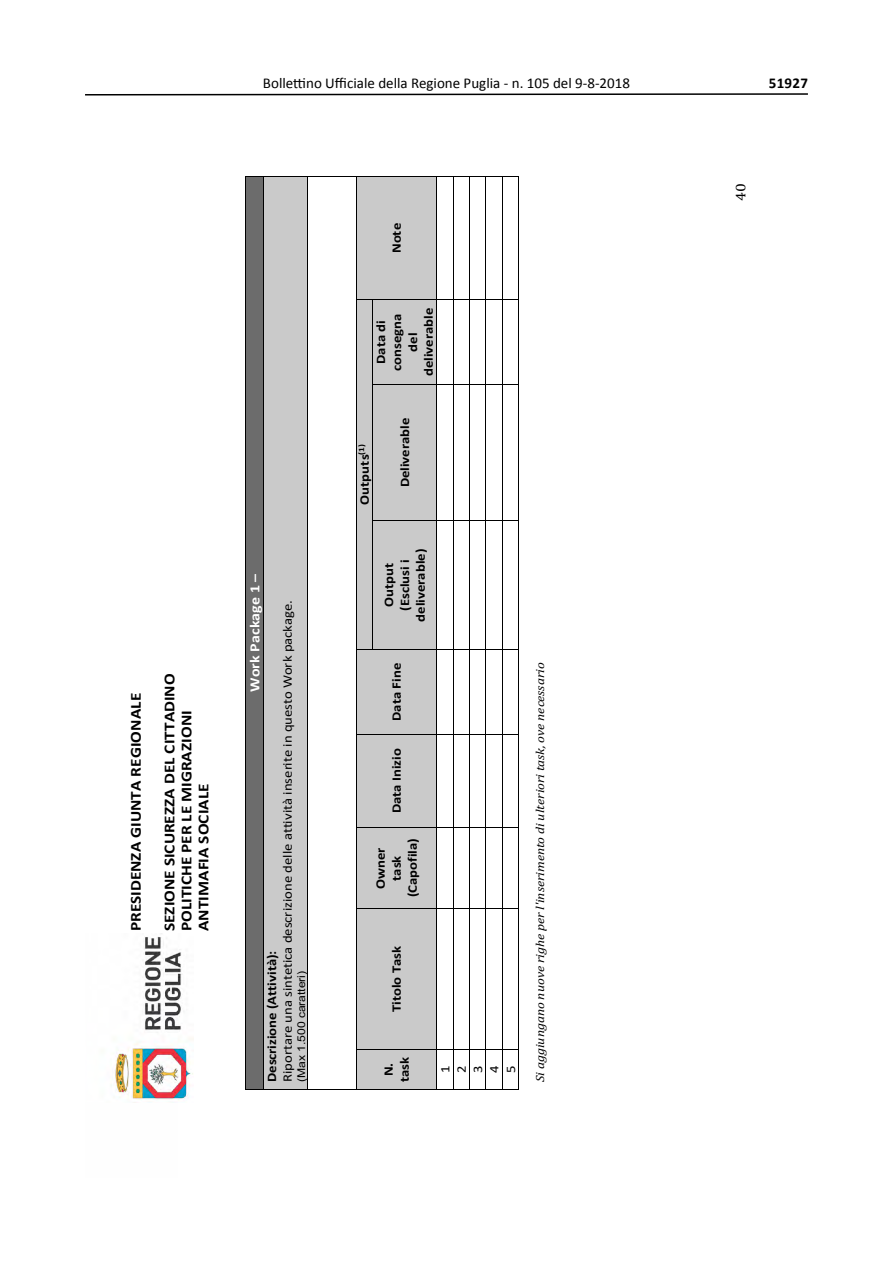
<style>
.page{position:relative;width:893px;height:1263px;background:#fff}
.page>*{position:absolute;margin:0;border:0;box-sizing:border-box;transform-origin:0 0}
.t1{font:700 15.3px/16.8px "Calibri";letter-spacing:.005em;color:#000;scale:1.13 1}
.t2{font:15px "Calibri";color:#000}
.t3{font:700 15px "Calibri";letter-spacing:.015em;color:#000}
.t4{font:700 14.1px "Calibri";letter-spacing:.005em;color:#fff;scale:1.13 1}
.t5{font:14.1px "Cambria";color:#000;scale:1.13 1}
.t6{font:700 13.05px/15.9px "Calibri";color:#000;text-align:center;scale:1.13 1}
.t7{font:13.05px/16.5px "Calibri";color:#000;scale:1.13 1}
.t8{font:italic 11.85px "Cambria";letter-spacing:-.005em;color:#000;scale:1.13 1}
.t9{font:10.8px "Arial";letter-spacing:-.005em;color:#000;scale:1.13 1}
.s1{font-weight:700}
</style>
<div class="page">
<svg style="left:85px;top:93px;width:723px;height:3px"></svg>
<img style="left:111px;top:933px;width:82px;height:170px">
<div style="left:246px;top:183px;width:17px;height:899px;background:#6c6c6c"></div>
<hr style="left:245px;top:176px;width:1px;height:913px;background:#000">
<div style="left:264px;top:183px;width:15px;height:899px;background:#cacaca"></div>
<div style="left:279px;top:183px;width:16px;height:899px;background:#cacaca"></div>
<div style="left:295px;top:183px;width:13px;height:899px;background:#cacaca"></div>
<svg style="left:245px;top:1089px;width:19px;height:1px"></svg>
<hr style="left:263px;top:176px;width:1px;height:913px;background:#000">
<svg style="left:246px;top:176px;width:17px;height:1px"></svg>
<hr style="left:264px;top:1089px;width:44px;height:1px;background:#000">
<hr style="left:264px;top:176px;width:44px;height:1px;background:#000">
<hr style="left:308px;top:176px;width:1px;height:913px;background:#000">
<hr style="left:308px;top:1089px;width:48px;height:1px;background:#000">
<hr style="left:308px;top:176px;width:48px;height:1px;background:#000">
<div style="left:356px;top:1050px;width:80px;height:39px;background:#cacaca"></div>
<div style="left:356px;top:909px;width:80px;height:140px;background:#cacaca"></div>
<div style="left:356px;top:827px;width:80px;height:81px;background:#cacaca"></div>
<div style="left:356px;top:735px;width:80px;height:92px;background:#cacaca"></div>
<div style="left:356px;top:650px;width:80px;height:84px;background:#cacaca"></div>
<div style="left:356px;top:300px;width:16px;height:349px;background:#cacaca"></div>
<div style="left:356px;top:176px;width:80px;height:123px;background:#cacaca"></div>
<hr style="left:356px;top:1050px;width:1px;height:39px;background:#000">
<hr style="left:356px;top:909px;width:1px;height:140px;background:#000">
<hr style="left:356px;top:827px;width:1px;height:81px;background:#000">
<hr style="left:356px;top:735px;width:1px;height:92px;background:#000">
<hr style="left:356px;top:650px;width:1px;height:84px;background:#000">
<hr style="left:356px;top:300px;width:1px;height:349px;background:#000">
<hr style="left:356px;top:176px;width:1px;height:123px;background:#000">
<div style="left:373px;top:521px;width:63px;height:128px;background:#cacaca"></div>
<div style="left:373px;top:385px;width:63px;height:135px;background:#cacaca"></div>
<div style="left:373px;top:300px;width:63px;height:84px;background:#cacaca"></div>
<svg style="left:356px;top:1089px;width:17px;height:1px"></svg>
<svg style="left:356px;top:1049px;width:17px;height:1px"></svg>
<svg style="left:356px;top:908px;width:17px;height:1px"></svg>
<svg style="left:357px;top:827px;width:16px;height:1px"></svg>
<svg style="left:356px;top:734px;width:17px;height:1px"></svg>
<svg style="left:356px;top:649px;width:17px;height:1px"></svg>
<hr style="left:372px;top:521px;width:1px;height:128px;background:#000">
<hr style="left:372px;top:385px;width:1px;height:135px;background:#000">
<hr style="left:372px;top:300px;width:1px;height:84px;background:#000">
<svg style="left:356px;top:299px;width:17px;height:1px"></svg>
<svg style="left:357px;top:176px;width:16px;height:1px"></svg>
<hr style="left:373px;top:1089px;width:63px;height:1px;background:#000">
<hr style="left:373px;top:1049px;width:63px;height:1px;background:#000">
<hr style="left:373px;top:908px;width:63px;height:1px;background:#000">
<hr style="left:373px;top:827px;width:63px;height:1px;background:#000">
<hr style="left:373px;top:734px;width:63px;height:1px;background:#000">
<hr style="left:373px;top:649px;width:63px;height:1px;background:#000">
<hr style="left:373px;top:520px;width:63px;height:1px;background:#000">
<hr style="left:373px;top:384px;width:63px;height:1px;background:#000">
<hr style="left:373px;top:299px;width:63px;height:1px;background:#000">
<hr style="left:373px;top:176px;width:63px;height:1px;background:#000">
<hr style="left:436px;top:1050px;width:1px;height:39px;background:#000">
<hr style="left:436px;top:909px;width:1px;height:140px;background:#000">
<hr style="left:436px;top:827px;width:1px;height:81px;background:#000">
<hr style="left:436px;top:735px;width:1px;height:92px;background:#000">
<hr style="left:436px;top:650px;width:1px;height:84px;background:#000">
<hr style="left:436px;top:521px;width:1px;height:128px;background:#000">
<hr style="left:436px;top:385px;width:1px;height:135px;background:#000">
<hr style="left:436px;top:300px;width:1px;height:84px;background:#000">
<hr style="left:436px;top:176px;width:1px;height:123px;background:#000">
<hr style="left:453px;top:1050px;width:1px;height:39px;background:#000">
<hr style="left:453px;top:909px;width:1px;height:140px;background:#000">
<hr style="left:453px;top:827px;width:1px;height:81px;background:#000">
<hr style="left:453px;top:735px;width:1px;height:92px;background:#000">
<hr style="left:453px;top:650px;width:1px;height:84px;background:#000">
<hr style="left:453px;top:521px;width:1px;height:128px;background:#000">
<hr style="left:453px;top:385px;width:1px;height:135px;background:#000">
<hr style="left:453px;top:300px;width:1px;height:84px;background:#000">
<hr style="left:453px;top:176px;width:1px;height:123px;background:#000">
<hr style="left:469px;top:1050px;width:1px;height:39px;background:#000">
<hr style="left:469px;top:909px;width:1px;height:140px;background:#000">
<hr style="left:469px;top:827px;width:1px;height:81px;background:#000">
<hr style="left:469px;top:735px;width:1px;height:92px;background:#000">
<hr style="left:469px;top:650px;width:1px;height:84px;background:#000">
<hr style="left:469px;top:521px;width:1px;height:128px;background:#000">
<hr style="left:469px;top:385px;width:1px;height:135px;background:#000">
<hr style="left:469px;top:300px;width:1px;height:84px;background:#000">
<hr style="left:469px;top:176px;width:1px;height:123px;background:#000">
<hr style="left:486px;top:1050px;width:1px;height:39px;background:#000">
<hr style="left:486px;top:909px;width:1px;height:140px;background:#000">
<hr style="left:486px;top:827px;width:1px;height:81px;background:#000">
<hr style="left:486px;top:735px;width:1px;height:92px;background:#000">
<hr style="left:486px;top:650px;width:1px;height:84px;background:#000">
<hr style="left:486px;top:521px;width:1px;height:128px;background:#000">
<hr style="left:486px;top:385px;width:1px;height:135px;background:#000">
<hr style="left:486px;top:300px;width:1px;height:84px;background:#000">
<hr style="left:486px;top:176px;width:1px;height:123px;background:#000">
<hr style="left:502px;top:1050px;width:1px;height:39px;background:#000">
<hr style="left:502px;top:909px;width:1px;height:140px;background:#000">
<hr style="left:502px;top:827px;width:1px;height:81px;background:#000">
<hr style="left:502px;top:735px;width:1px;height:92px;background:#000">
<hr style="left:502px;top:650px;width:1px;height:84px;background:#000">
<hr style="left:502px;top:521px;width:1px;height:128px;background:#000">
<hr style="left:502px;top:385px;width:1px;height:135px;background:#000">
<hr style="left:502px;top:300px;width:1px;height:84px;background:#000">
<hr style="left:502px;top:176px;width:1px;height:123px;background:#000">
<svg style="left:436px;top:1089px;width:83px;height:1px"></svg>
<hr style="left:518px;top:1050px;width:1px;height:39px;background:#000">
<svg style="left:436px;top:1049px;width:83px;height:1px"></svg>
<hr style="left:518px;top:909px;width:1px;height:140px;background:#000">
<svg style="left:436px;top:908px;width:83px;height:1px"></svg>
<hr style="left:518px;top:827px;width:1px;height:81px;background:#000">
<svg style="left:437px;top:827px;width:81px;height:1px"></svg>
<hr style="left:518px;top:735px;width:1px;height:92px;background:#000">
<svg style="left:436px;top:734px;width:83px;height:1px"></svg>
<hr style="left:518px;top:650px;width:1px;height:84px;background:#000">
<svg style="left:436px;top:649px;width:83px;height:1px"></svg>
<hr style="left:518px;top:521px;width:1px;height:128px;background:#000">
<svg style="left:436px;top:520px;width:83px;height:1px"></svg>
<hr style="left:518px;top:385px;width:1px;height:135px;background:#000">
<svg style="left:436px;top:384px;width:83px;height:1px"></svg>
<hr style="left:518px;top:300px;width:1px;height:84px;background:#000">
<svg style="left:436px;top:299px;width:83px;height:1px"></svg>
<hr style="left:518px;top:176px;width:1px;height:123px;background:#000">
<svg style="left:437px;top:176px;width:81px;height:1px"></svg>
<p class="t1" style="left:127px;top:931px;width:212px;rotate:-90deg">PRESIDENZA GIUNTA REGIONALE</p>
<p class="t1" style="left:161px;top:931px;width:230px;rotate:-90deg">SEZIONE SICUREZZA DEL CITTADINO<br>POLITICHE PER LE MIGRAZIONI<br>ANTIMAFIA SOCIALE</p>
<p class="t2" style="left:263px;top:74px;width:369px">Bollettino Ufficiale della Regione Puglia - n. 105 del 9-8-2018</p>
<p class="t3" style="left:769px;top:72px;width:41px">51927</p>
<p class="t4" style="left:245px;top:691px;width:106px;rotate:-90deg">Work Package 1 –</p>
<p class="t7" style="left:263px;top:1082px;width:428px;line-height:15.9px;rotate:-90deg"><span class="s1">Descrizione (Attività):<br></span>Riportare una sintetica descrizione delle attività inserite in questo Work package.</p>
<p class="t9" style="left:294px;top:1082px;width:100px;rotate:-90deg">(Max 1.500 caratteri)</p>
<p class="t6" style="left:388px;top:253px;width:28px;rotate:-90deg">Note</p>
<p class="t6" style="left:373px;top:376px;width:62px;rotate:-90deg">Data di consegna del deliverable</p>
<p class="t6" style="left:356px;top:505px;width:55px;rotate:-90deg">Outputs<sup>(1)</sup></p>
<p class="t6" style="left:397px;top:487px;width:63px;rotate:-90deg">Deliverable</p>
<p class="t6" style="left:381px;top:621px;width:66px;rotate:-90deg">Output (Esclusi i deliverable)</p>
<p class="t6" style="left:388px;top:721px;width:53px;rotate:-90deg">Data Fine</p>
<p class="t6" style="left:388px;top:813px;width:59px;rotate:-90deg">Data Inizio</p>
<p class="t6" style="left:372px;top:897px;width:54px;rotate:-90deg">Owner task (Capofila)</p>
<p class="t6" style="left:388px;top:1012px;width:60px;rotate:-90deg">Titolo Task</p>
<p class="t6" style="left:380px;top:1082px;width:24px;rotate:-90deg">N. task</p>
<p class="t7" style="left:436px;top:1073px;width:8px;text-align:justify;rotate:-90deg">1<br>2<br>3<br>4<br>5</p>
<p class="t8" style="left:532px;top:1082px;width:373px;rotate:-90deg">Si aggiungano nuove righe per l'inserimento di ulteriori task, ove necessario</p>
<p class="t5" style="left:732px;top:201px;width:17px;rotate:-90deg">40</p>
</div>
